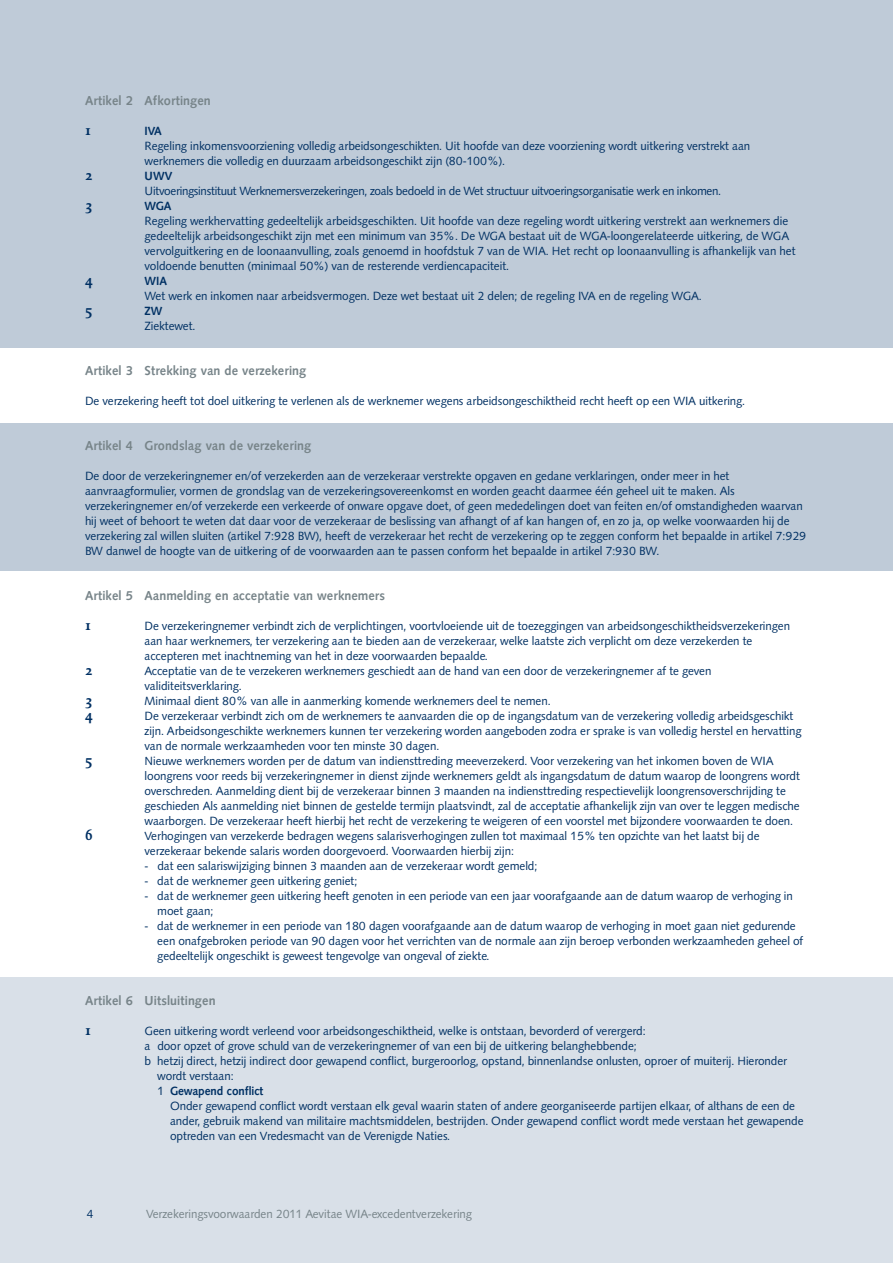
<style>
.page{position:relative;width:893px;height:1263px;background:#fff}
.page>*{position:absolute;margin:0;border:0;box-sizing:border-box;transform-origin:0 0}
.t1{font:700 15px "Quadraat";color:#003063}
.t2{font:700 12.75px "Cg Symphony";letter-spacing:.01em;color:#778489}
.t3{font:11.7px/15px "Cg Symphony";color:#003063}
.t4{font:11.7px "Cg Symphony";letter-spacing:-.02em;color:#003063}
.t5{font:11.7px "Cg Symphony";color:#778489}
.t6{font:700 11.7px "Cg Symphony";color:#003063}
.s1{font-weight:400}
</style>
<div class="page">
<div style="left:0;top:977px;width:893px;height:286px;background:#d9e0e8"></div>
<div style="left:0;top:423px;width:893px;height:148px;background:#bfcbd8"></div>
<div style="left:0;top:0;width:893px;height:348px;background:#bfcbd8"></div>
<p class="t2" style="left:85px;top:93px;width:127px">Artikel 2 Afkortingen</p>
<p class="t1" style="left:85px;top:123px;width:7px">1</p>
<p class="t6" style="left:145px;top:124px;width:19px">IVA</p>
<p class="t3" style="left:145px;top:138px;width:607px">Regeling inkomensvoorziening volledig arbeidsongeschikten. Uit hoofde van deze voorziening wordt uitkering verstrekt aan werknemers die volledig en duurzaam arbeidsongeschikt zijn (80-100%).</p>
<p class="t1" style="left:85px;top:168px;width:9px">2</p>
<p class="t6" style="left:145px;top:169px;width:29px">UWV</p>
<p class="t4" style="left:145px;top:184px;width:578px">Uitvoeringsinstituut Werknemersverzekeringen, zoals bedoeld in de Wet structuur uitvoeringsorganisatie werk en inkomen.</p>
<p class="t1" style="left:85px;top:198px;width:9px">3</p>
<p class="t6" style="left:145px;top:199px;width:28px">WGA</p>
<p class="t3" style="left:145px;top:213px;width:652px">Regeling werkhervatting gedeeltelijk arbeidsgeschikten. Uit hoofde van deze regeling wordt uitkering verstrekt aan werknemers die gedeeltelijk arbeidsongeschikt zijn met een minimum van 35%. De WGA bestaat uit de WGA-loongerelateerde uitkering, de WGA vervolguitkering en de loonaanvulling, zoals genoemd in hoofdstuk 7 van de WIA. Het recht op loonaanvulling is afhankelijk van het voldoende benutten (minimaal 50%) van de resterende verdiencapaciteit.</p>
<p class="t1" style="left:85px;top:273px;width:9px">4</p>
<p class="t6" style="left:145px;top:274px;width:24px">WIA</p>
<p class="t3" style="left:145px;top:288px;width:559px">Wet werk en inkomen naar arbeidsvermogen. Deze wet bestaat uit 2 delen; de regeling IVA en de regeling WGA.</p>
<p class="t1" style="left:85px;top:303px;width:9px">5</p>
<p class="t6" style="left:145px;top:304px;width:19px">ZW</p>
<p class="t3" style="left:145px;top:318px;width:52px">Ziektewet.</p>
<p class="t2" style="left:85px;top:363px;width:223px">Artikel 3 Strekking van de verzekering</p>
<p class="t3" style="left:85px;top:393px;width:661px">De verzekering heeft tot doel uitkering te verlenen als de werknemer wegens arbeidsongeschiktheid recht heeft op een WIA uitkering.</p>
<p class="t2" style="left:85px;top:438px;width:228px">Artikel 4 Grondslag van de verzekering</p>
<p class="t3" style="left:85px;top:468px;width:723px">De door de verzekeringnemer en/of verzekerden aan de verzekeraar verstrekte opgaven en gedane verklaringen, onder meer in het aanvraagformulier, vormen de grondslag van de verzekeringsovereenkomst en worden geacht daarmee één geheel uit te maken. Als verzekeringnemer en/of verzekerde een verkeerde of onware opgave doet, of geen mededelingen doet van feiten en/of omstandigheden waarvan hij weet of behoort te weten dat daar voor de verzekeraar de beslissing van afhangt of af kan hangen of, en zo ja, op welke voorwaarden hij de verzekering zal willen sluiten (artikel 7:928 BW), heeft de verzekeraar het recht de verzekering op te zeggen conform het bepaalde in artikel 7:929<br>BW danwel de hoogte van de uitkering of de voorwaarden aan te passen conform het bepaalde in artikel 7:930 BW.</p>
<p class="t2" style="left:85px;top:588px;width:301px">Artikel 5 Aanmelding en acceptatie van werknemers</p>
<p class="t1" style="left:85px;top:618px;width:7px">1</p>
<p class="t3" style="left:145px;top:618px;width:647px">De verzekeringnemer verbindt zich de verplichtingen, voortvloeiende uit de toezeggingen van arbeidsongeschiktheidsverzekeringen aan haar werknemers, ter verzekering aan te bieden aan de verzekeraar, welke laatste zich verplicht om deze verzekerden te accepteren met inachtneming van het in deze voorwaarden bepaalde.</p>
<p class="t1" style="left:85px;top:663px;width:9px">2</p>
<p class="t3" style="left:145px;top:663px;width:568px">Acceptatie van de te verzekeren werknemers geschiedt aan de hand van een door de verzekeringnemer af te geven validiteitsverklaring.</p>
<p class="t1" style="left:85px;top:693px;width:9px">3</p>
<p class="t3" style="left:145px;top:693px;width:407px">Minimaal dient 80% van alle in aanmerking komende werknemers deel te nemen.</p>
<p class="t1" style="left:85px;top:708px;width:9px">4</p>
<p class="t3" style="left:145px;top:708px;width:658px">De verzekeraar verbindt zich om de werknemers te aanvaarden die op de ingangsdatum van de verzekering volledig arbeidsgeschikt zijn. Arbeidsongeschikte werknemers kunnen ter verzekering worden aangeboden zodra er sprake is van volledig herstel en hervatting van de normale werkzaamheden voor ten minste 30 dagen.</p>
<p class="t1" style="left:85px;top:753px;width:9px">5</p>
<p class="t3" style="left:145px;top:753px;width:657px">Nieuwe werknemers worden per de datum van indiensttreding meeverzekerd. Voor verzekering van het inkomen boven de WIA loongrens voor reeds bij verzekeringnemer in dienst zijnde werknemers geldt als ingangsdatum de datum waarop de loongrens wordt overschreden. Aanmelding dient bij de verzekeraar binnen 3 maanden na indiensttreding respectievelijk loongrensoverschrijding te geschieden Als aanmelding niet binnen de gestelde termijn plaatsvindt, zal de acceptatie afhankelijk zijn van over te leggen medische waarborgen. De verzekeraar heeft hierbij het recht de verzekering te weigeren of een voorstel met bijzondere voorwaarden te doen.</p>
<p class="t1" style="left:85px;top:828px;width:9px">6</p>
<p class="t3" style="left:145px;top:828px;width:617px">Verhogingen van verzekerde bedragen wegens salarisverhogingen zullen tot maximaal 15% ten opzichte van het laatst bij de verzekeraar bekende salaris worden doorgevoerd. Voorwaarden hierbij zijn:</p>
<p class="t3" style="left:145px;top:858px;width:394px">- dat een salariswijziging binnen 3 maanden aan de verzekeraar wordt gemeld;</p>
<p class="t3" style="left:145px;top:873px;width:214px">- dat de werknemer geen uitkering geniet;</p>
<p class="t3" style="left:157px;top:888px;width:637px;text-indent:-13px">- dat de werknemer geen uitkering heeft genoten in een periode van een jaar voorafgaande aan de datum waarop de verhoging in moet gaan;</p>
<p class="t3" style="left:157px;top:918px;width:647px;text-indent:-13px">- dat de werknemer in een periode van 180 dagen voorafgaande aan de datum waarop de verhoging in moet gaan niet gedurende een onafgebroken periode van 90 dagen voor het verrichten van de normale aan zijn beroep verbonden werkzaamheden geheel of gedeeltelijk ongeschikt is geweest tengevolge van ongeval of ziekte.</p>
<p class="t2" style="left:85px;top:993px;width:132px">Artikel 6 Uitsluitingen</p>
<p class="t1" style="left:85px;top:1023px;width:7px">1</p>
<p class="t3" style="left:145px;top:1023px;width:502px">Geen uitkering wordt verleend voor arbeidsongeschiktheid, welke is ontstaan, bevorderd of verergerd:</p>
<p class="t3" style="left:145px;top:1038px;width:494px">a door opzet of grove schuld van de verzekeringnemer of van een bij de uitkering belanghebbende;</p>
<p class="t3" style="left:145px;top:1053px;width:644px">b hetzij direct, hetzij indirect door gewapend conflict, burgeroorlog, opstand, binnenlandse onlusten, oproer of muiterij. Hieronder</p>
<p class="t3" style="left:157px;top:1068px;width:78px">wordt verstaan:</p>
<p class="t6" style="left:157px;top:1084px;width:108px"><span class="s1">1</span> Gewapend conflict</p>
<p class="t3" style="left:170px;top:1098px;width:626px">Onder gewapend conflict wordt verstaan elk geval waarin staten of andere georganiseerde partijen elkaar, of althans de een de</p>
<p class="t3" style="left:170px;top:1113px;width:635px">ander, gebruik makend van militaire machtsmiddelen, bestrijden. Onder gewapend conflict wordt mede verstaan het gewapende</p>
<p class="t3" style="left:170px;top:1128px;width:281px">optreden van een Vredesmacht van de Verenigde Naties.</p>
<p class="t3" style="left:87px;top:1207px;width:8px">4</p>
<p class="t5" style="left:146px;top:1207px;width:327px">Verzekeringsvoorwaarden 2011 Aevitae WIA-excedentverzekering</p>
</div>
